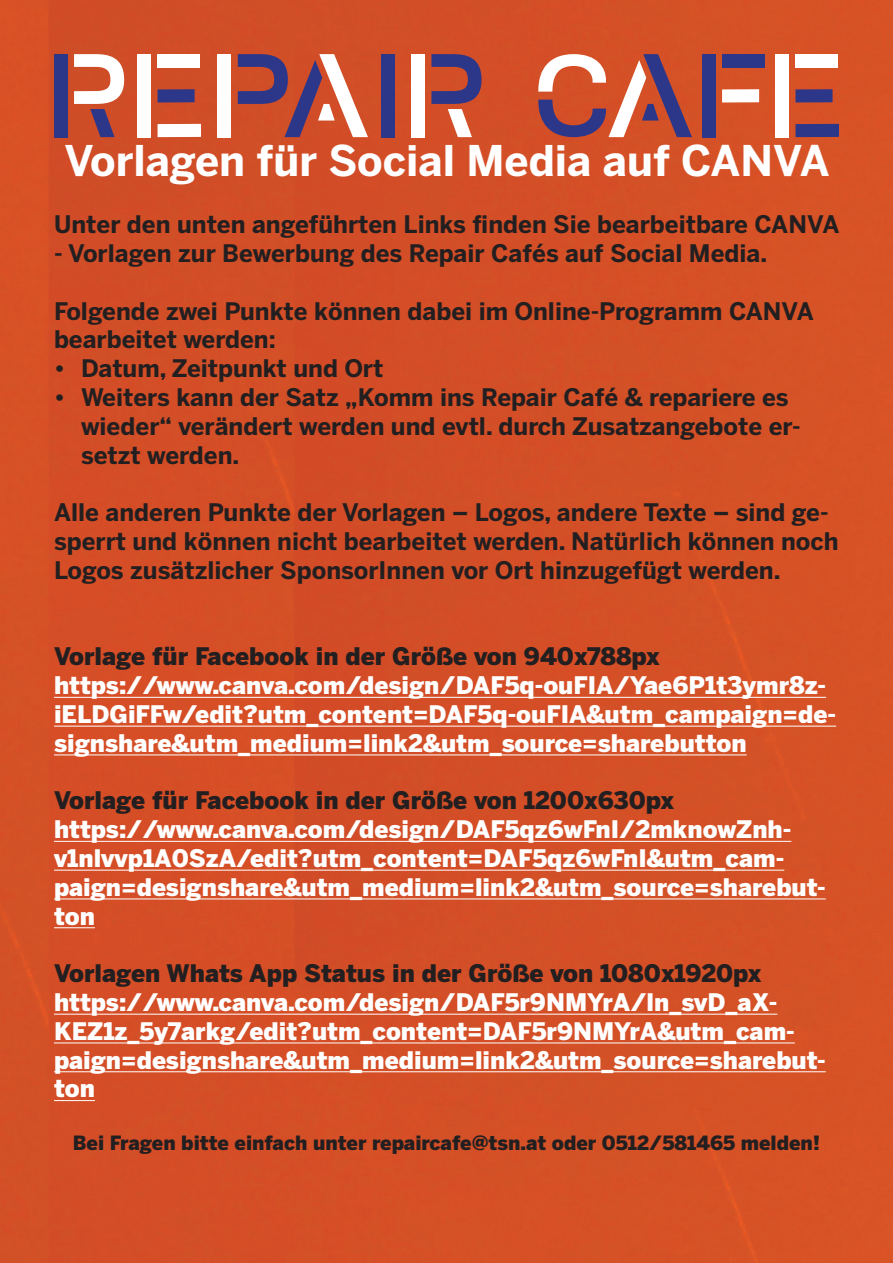
<style>
.page{position:relative;width:893px;height:1263px;background:#d44f26}
.page>*{position:absolute;margin:0;border:0;box-sizing:border-box;transform-origin:0 0}
.t1{font:700 42px "Benton Sans";color:#fff}
.t2{font:900 24px/28.8px "Benton Sans";color:#fff}
.t3{font:700 24px/28.8px "Benton Sans";color:#231f20}
.t4{font:900 24px "Benton Sans";color:#231f20}
.t5{font:900 19.5px "Benton Sans";color:#231f20}
</style>
<div class="page">
<svg style="left:74px;top:54px;width:50px;height:83px"></svg>
<div style="left:54px;top:54px;width:13px;height:83px;background:#2d3789"></div>
<svg style="left:431px;top:54px;width:51px;height:83px"></svg>
<div style="left:411px;top:54px;width:14px;height:83px;background:#fff"></div>
<div style="left:218px;top:54px;width:13px;height:83px;background:#fff"></div>
<div style="left:158px;top:124px;width:43px;height:13px;background:#fff"></div>
<div style="left:158px;top:89px;width:37px;height:14px;background:#2d3789"></div>
<div style="left:158px;top:54px;width:42px;height:13px;background:#fff"></div>
<div style="left:138px;top:54px;width:13px;height:83px;background:#fff"></div>
<div style="left:722px;top:89px;width:37px;height:14px;background:#fff"></div>
<div style="left:722px;top:54px;width:42px;height:13px;background:#2d3789"></div>
<div style="left:702px;top:54px;width:13px;height:83px;background:#2d3789"></div>
<div style="left:795px;top:124px;width:44px;height:13px;background:#2d3789"></div>
<div style="left:795px;top:89px;width:38px;height:14px;background:#2d3789"></div>
<div style="left:795px;top:54px;width:43px;height:13px;background:#fff"></div>
<div style="left:775px;top:54px;width:14px;height:83px;background:#fff"></div>
<svg style="left:238px;top:54px;width:130px;height:83px"></svg>
<div style="left:381px;top:54px;width:14px;height:83px;background:#2d3789"></div>
<svg style="left:538px;top:54px;width:154px;height:83px"></svg>
<hr style="left:54px;top:697px;width:772px;height:1px;background:#fff">
<hr style="left:54px;top:726px;width:782px;height:1px;background:#fff">
<hr style="left:54px;top:755px;width:693px;height:1px;background:#fff">
<hr style="left:54px;top:841px;width:737px;height:1px;background:#fff">
<hr style="left:54px;top:870px;width:730px;height:1px;background:#fff">
<hr style="left:54px;top:899px;width:772px;height:1px;background:#fff">
<hr style="left:54px;top:927px;width:41px;height:1px;background:#fff">
<hr style="left:54px;top:1014px;width:723px;height:1px;background:#fff">
<hr style="left:54px;top:1043px;width:741px;height:1px;background:#fff">
<hr style="left:54px;top:1071px;width:772px;height:1px;background:#fff">
<hr style="left:54px;top:1100px;width:41px;height:1px;background:#fff">
<h1 class="t1" style="left:64px;top:135px;width:767px">Vorlagen für Social Media auf CANVA</h1>
<p class="t3" style="left:54px;top:210px;width:787px">Unter den unten angeführten Links finden Sie bearbeitbare CANVA</p>
<p class="t3" style="left:54px;top:239px;width:715px">- Vorlagen zur Bewerbung des Repair Cafés auf Social Media.</p>
<p class="t3" style="left:54px;top:296px;width:761px">Folgende zwei Punkte können dabei im Online-Programm CANVA bearbeitet werden:</p>
<p class="t3" style="left:54px;top:354px;width:331px">• Datum, Zeitpunkt und Ort</p>
<p class="t3" style="left:81px;top:383px;width:721px;text-indent:-27px">• Weiters kann der Satz „Komm ins Repair Café &amp; repariere es wieder“ verändert werden und evtl. durch Zusatzangebote er&shy;setzt werden.</p>
<p class="t3" style="left:54px;top:498px;width:786px">Alle anderen Punkte der Vorlagen – Logos, andere Texte – sind ge&shy;sperrt und können nicht bearbeitet werden. Natürlich können noch<br>Logos zusätzlicher SponsorInnen vor Ort hinzugefügt werden.</p>
<p class="t4" style="left:54px;top:642px;width:607px">Vorlage für Facebook in der Größe von 940x788px</p>
<p class="t2" style="left:54px;top:671px;width:784px">https://www.canva.com/design/DAF5q-ouFIA/Yae6P1t3ymr8z&shy;iELDGiFFw/edit?utm_content=DAF5q-ouFIA&amp;utm_campaign=de&shy;signshare&amp;utm_medium=link2&amp;utm_source=sharebutton</p>
<p class="t4" style="left:54px;top:786px;width:621px">Vorlage für Facebook in der Größe von 1200x630px</p>
<p class="t2" style="left:54px;top:815px;width:773px">https://www.canva.com/design/DAF5qz6wFnI/2mknowZnh&shy;v1nlvvp1A0SzA/edit?utm_content=DAF5qz6wFnI&amp;utm_cam&shy;paign=designshare&amp;utm_medium=link2&amp;utm_source=sharebut&shy;ton</p>
<p class="t4" style="left:54px;top:959px;width:709px">Vorlagen Whats App Status in der Größe von 1080x1920px</p>
<p class="t2" style="left:54px;top:987px;width:773px">https://www.canva.com/design/DAF5r9NMYrA/ln_svD_aX-KEZ1z_5y7arkg/edit?utm_content=DAF5r9NMYrA&amp;utm_cam&shy;paign=designshare&amp;utm_medium=link2&amp;utm_source=sharebut&shy;ton</p>
<p class="t5" style="left:73px;top:1131px;width:749px">Bei Fragen bitte einfach unter repaircafe@tsn.at oder 0512/581465 melden!</p>
</div>
